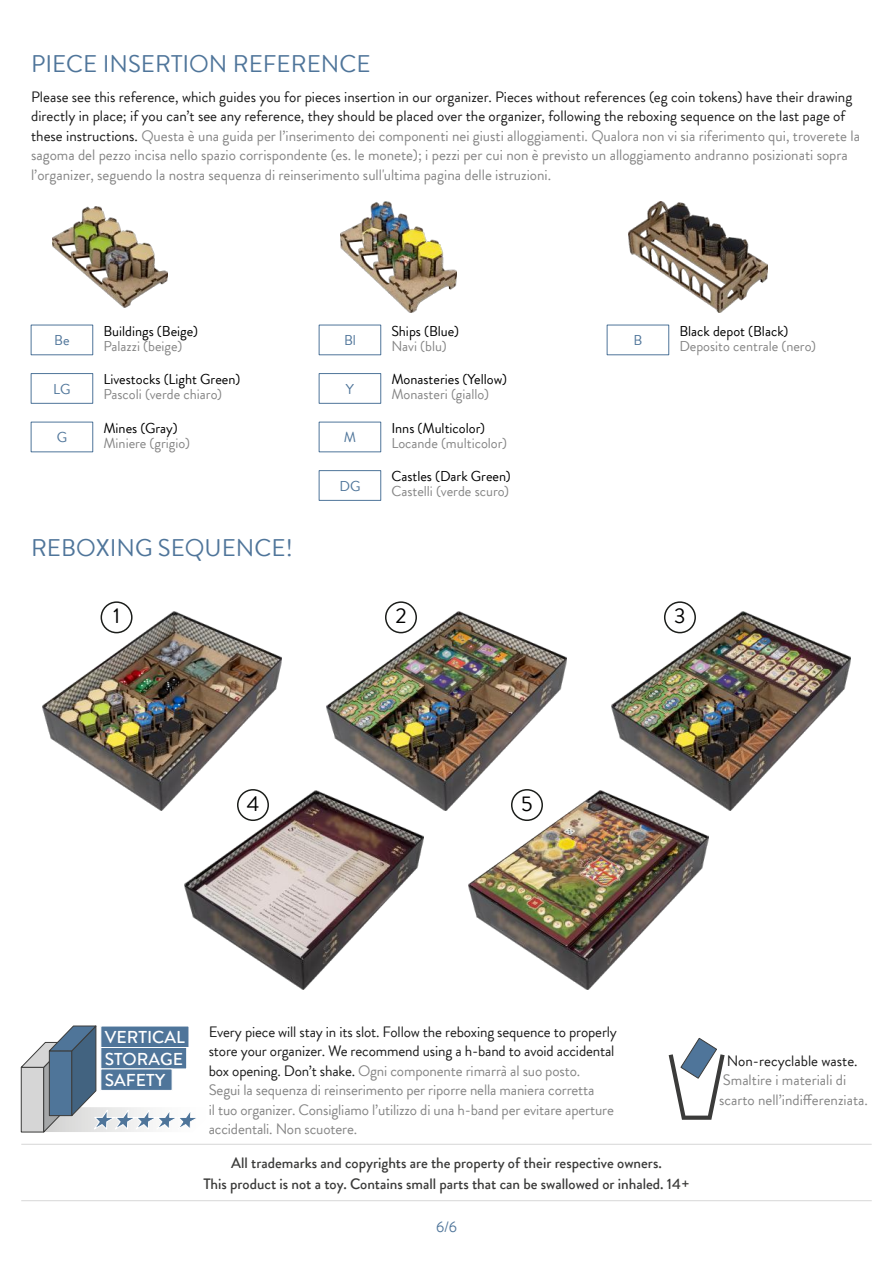
<style>
.page{position:relative;width:893px;height:1263px;background:#fff}
.page>*{position:absolute;margin:0;border:0;box-sizing:border-box;transform-origin:0 0}
.t1{font:24px "Brandon Grotesque";color:#4f759a}
.t2{font:21.45px "Brandon Grotesque";color:#010100}
.t3{font:500 17.1px/21.5px "Brandon Grotesque";color:#fff;text-align:justify}
.t4{font:15px/19.5px "Brandon Grotesque";color:#858585}
.t5{font:500 15px/21px "Brandon Grotesque";color:#3b3b3a;text-align:center}
.t6{font:15px "Brandon Grotesque";color:#1a1a1a}
.t7{font:15px "Brandon Grotesque";color:#4f759a}
.t8{font:14.25px "Brandon Grotesque";color:#858585}
.t9{font:14.25px "Brandon Grotesque";color:#000}
.t10{font:14.25px "Brandon Grotesque";letter-spacing:-.01em;color:#4f759a}
.s1{color:#1a1a1a}
.s2{color:#1b1b1b}
</style>
<div class="page">
<img style="left:611px;top:612px;width:239px;height:198px">
<img style="left:185px;top:791px;width:239px;height:198px">
<img style="left:43px;top:612px;width:239px;height:198px">
<img style="left:327px;top:612px;width:239px;height:198px">
<div style="left:665px;top:602px;width:30px;height:31px;background:#fff;border-radius:50%"></div>
<div style="left:664px;top:601px;width:32px;height:32px;border:2px solid #1c1e1b;border-radius:50%"></div>
<div style="left:238px;top:790px;width:30px;height:30px;background:#fff;border-radius:50%"></div>
<div style="left:237px;top:789px;width:32px;height:32px;border:2px solid #1c1e1b;border-radius:50%"></div>
<img style="left:469px;top:791px;width:239px;height:198px">
<div style="left:512px;top:790px;width:30px;height:30px;background:#fff;border-radius:50%"></div>
<div style="left:511px;top:789px;width:32px;height:32px;border:2px solid #1c1e1b;border-radius:50%"></div>
<div style="left:101px;top:602px;width:31px;height:31px;background:#fff;border-radius:50%"></div>
<div style="left:101px;top:601px;width:32px;height:32px;border:2px solid #1c1e1b;border-radius:50%"></div>
<div style="left:386px;top:602px;width:30px;height:31px;background:#fff;border-radius:50%"></div>
<div style="left:385px;top:601px;width:32px;height:32px;border:2px solid #1c1e1b;border-radius:50%"></div>
<div style="left:31px;top:325px;width:62px;height:30px;border:1px solid #4f759a"></div>
<div style="left:31px;top:373px;width:62px;height:31px;border:1px solid #4f759a"></div>
<div style="left:319px;top:325px;width:62px;height:30px;border:1px solid #4f759a"></div>
<div style="left:319px;top:373px;width:62px;height:31px;border:1px solid #4f759a"></div>
<div style="left:319px;top:470px;width:62px;height:31px;border:1px solid #4f759a"></div>
<div style="left:607px;top:325px;width:62px;height:30px;border:1px solid #4f759a"></div>
<img style="left:628px;top:201px;width:139px;height:112px">
<img style="left:52px;top:206px;width:115px;height:102px">
<img style="left:340px;top:202px;width:116px;height:110px">
<hr style="left:21px;top:1200px;width:851px;height:1px;background:#d7d7d7">
<hr style="left:21px;top:1144px;width:851px;height:1px;background:#d7d7d7">
<svg style="left:669px;top:1038px;width:56px;height:82px"></svg>
<svg style="left:21px;top:1025px;width:175px;height:108px"></svg>
<div style="left:101px;top:1026px;width:88px;height:22px;background:#4f759a"></div>
<div style="left:101px;top:1047px;width:86px;height:22px;background:#4f759a;border:1px solid #fff"></div>
<div style="left:101px;top:1069px;width:71px;height:21px;background:#4f759a"></div>
<h1 class="t1" style="left:31px;top:47px;width:341px">PIECE INSERTION REFERENCE</h1>
<p class="t4" style="left:31px;top:87px;width:830px"><span class="s1">Please see this reference, which guides you for pieces insertion in our organizer. Pieces without references (eg coin tokens) have their drawing directly in place; if you can’t see any reference, they should be placed over the organizer, following the reboxing sequence on the last page of these instructions.</span> Questa è una guida per l’inserimento dei componenti nei giusti alloggiamenti. Qualora non vi sia riferimento qui, troverete la sagoma del pezzo incisa nello spazio corrispondente (es. le monete); i pezzi per cui non è previsto un alloggiamento andranno posizionati sopra l’organizer, seguendo la nostra sequenza di reinserimento sull'ultima pagina delle istruzioni.</p>
<p class="t10" style="left:54px;top:331px;width:17px">Be</p>
<p class="t10" style="left:53px;top:379px;width:19px">LG</p>
<p class="t10" style="left:57px;top:428px;width:12px">G</p>
<p class="t9" style="left:103px;top:321px;width:96px">Buildings (Beige)</p>
<p class="t8" style="left:103px;top:336px;width:80px">Palazzi (beige)</p>
<p class="t9" style="left:103px;top:370px;width:138px">Livestocks (Light Green)</p>
<p class="t8" style="left:103px;top:385px;width:120px">Pascoli (verde chiaro)</p>
<p class="t9" style="left:103px;top:418px;width:76px">Mines (Gray)</p>
<p class="t8" style="left:103px;top:433px;width:88px">Miniere (grigio)</p>
<h1 class="t1" style="left:31px;top:531px;width:263px">REBOXING SEQUENCE!</h1>
<p class="t9" style="left:391px;top:321px;width:69px">Ships (Blue)</p>
<p class="t8" style="left:391px;top:336px;width:57px">Navi (blu)</p>
<p class="t9" style="left:391px;top:370px;width:117px">Monasteries (Yellow)</p>
<p class="t8" style="left:391px;top:385px;width:99px">Monasteri (giallo)</p>
<p class="t9" style="left:391px;top:418px;width:95px">Inns (Multicolor)</p>
<p class="t8" style="left:391px;top:433px;width:117px">Locande (multicolor)</p>
<p class="t9" style="left:391px;top:467px;width:121px">Castles (Dark Green)</p>
<p class="t8" style="left:391px;top:482px;width:119px">Castelli (verde scuro)</p>
<p class="t10" style="left:344px;top:331px;width:13px">Bl</p>
<p class="t10" style="left:633px;top:331px;width:10px">B</p>
<p class="t10" style="left:346px;top:379px;width:10px">Y</p>
<p class="t10" style="left:344px;top:428px;width:14px">M</p>
<p class="t10" style="left:339px;top:476px;width:23px">DG</p>
<h2 class="t2" style="left:113px;top:601px;width:9px">1</h2>
<h2 class="t2" style="left:395px;top:601px;width:13px">2</h2>
<p class="t9" style="left:679px;top:321px;width:111px">Black depot (Black)</p>
<p class="t8" style="left:679px;top:336px;width:138px">Deposito centrale (nero)</p>
<h2 class="t2" style="left:674px;top:601px;width:13px">3</h2>
<h2 class="t2" style="left:247px;top:789px;width:14px">4</h2>
<h2 class="t2" style="left:521px;top:789px;width:13px">5</h2>
<p class="t3" style="left:105px;top:1027px;width:81px">VERTICAL STORAGE SAFETY</p>
<p class="t4" style="left:209px;top:1022px;width:410px"><span class="s2">Every piece will stay in its slot. Follow the reboxing sequence to properly store your organizer. We recommend using a h-band to avoid accidental box opening. Don’t shake.</span> Ogni componente rimarrà al suo posto.<br>Segui la sequenza di reinserimento per riporre nella maniera corretta<br>il tuo organizer. Consigliamo l’utilizzo di una h-band per evitare aperture accidentali. Non scuotere.</p>
<p class="t6" style="left:727px;top:1050px;width:132px">Non-recyclable waste.</p>
<p class="t4" style="left:719px;top:1070px;width:150px">Smaltire i materiali di scarto nell’indifferenziata.</p>
<p class="t5" style="left:203px;top:1152px;width:488px">All trademarks and copyrights are the property of their respective owners.<br>This product is not a toy. Contains small parts that can be swallowed or inhaled. 14+</p>
<p class="t7" style="left:436px;top:1216px;width:22px">6/6</p>
</div>
